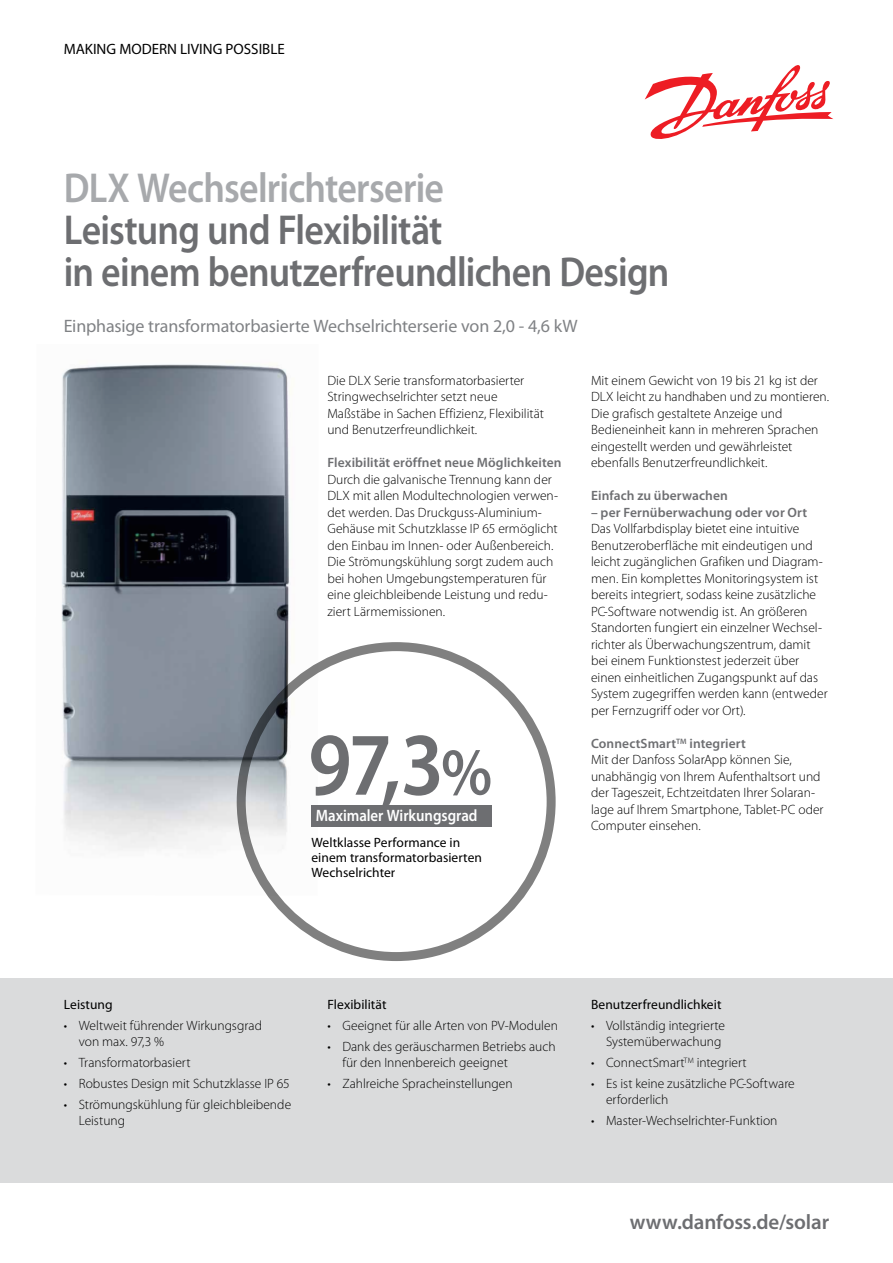
<style>
.page{position:relative;width:893px;height:1263px;background:#fff}
.page>*{position:absolute;margin:0;border:0;box-sizing:border-box;transform-origin:0 0}
.t1{font:600 90px "Myriad Pro";color:#6d6e71;scale:.9 1}
.t2{font:600 67.5px "Myriad Pro";color:#6d6e71;scale:.9 1}
.t3{font:600 42px/42px "Myriad Pro";letter-spacing:-.02em;color:#6d6e71;scale:.9 1}
.t4{font:600 42px "Myriad Pro";letter-spacing:-.02em;color:#a7a9ac;scale:.9 1}
.t5{font:600 21px "Myriad Pro";letter-spacing:-.005em;color:#6d6e71}
.t6{font:18px "Myriad Pro";letter-spacing:-.005em;color:#808285}
.t7{font:600 16.5px "Myriad Pro";color:#fff;scale:.9 1}
.t8{font:15px "Myriad Pro";color:#000}
.t9{font:300 13.5px/16.5px "Myriad Pro";color:#000}
.t10{font:13.5px/15px "Myriad Pro";letter-spacing:.005em;color:#000}
.t11{font:600 13.5px "Myriad Pro";letter-spacing:.005em;color:#6d6e71}
.s1{font-weight:600;color:#6d6e71}
</style>
<div class="page">
<img style="left:61px;top:364px;width:258px;height:532px">
<div style="left:0;top:979px;width:893px;height:204px;background:#dadbdc"></div>
<div style="left:237px;top:642px;width:319px;height:319px;border:9px solid #000;border-radius:50%"></div>
<div style="left:311px;top:805px;width:180px;height:21px;background:#6d6e71"></div>
<svg style="left:645px;top:65px;width:188px;height:74px"></svg>
<p class="t8" style="left:64px;top:39px;width:223px">MAKING MODERN LIVING POSSIBLE</p>
<h3 class="t4" style="left:64px;top:161px;width:424px">DLX Wechselrichterserie</h3>
<h3 class="t3" style="left:64px;top:207px;width:674px">Leistung und Flexibilität<br>in einem benutzerfreundlichen Design</h3>
<h3 class="t6" style="left:64px;top:315px;width:515px">Einphasige transformatorbasierte Wechselrichterserie von 2,0 - 4,6 kW</h3>
<p class="t9" style="left:327px;top:372px;width:218px">Die DLX Serie transformatorbasierter Stringwechselrichter setzt neue Maßstäbe in Sachen Effizienz, Flexibilität und Benutzerfreundlichkeit.</p>
<p class="t11" style="left:327px;top:454px;width:236px">Flexibilität eröffnet neue Möglichkeiten</p>
<p class="t9" style="left:327px;top:471px;width:232px">Durch die galvanische Trennung kann der DLX mit allen Modultechnologien verwen&shy;det werden. Das Druckguss-Aluminium-Gehäuse mit Schutzklasse IP 65 ermöglicht den Einbau im Innen- oder Außenbereich.<br>Die Strömungskühlung sorgt zudem auch bei hohen Umgebungstemperaturen für eine gleichbleibende Leistung und redu&shy;ziert Lärmemissionen.</p>
<h1 class="t1" style="left:308px;top:707px;width:152px">97,3</h1>
<p class="t7" style="left:316px;top:805px;width:181px">Maximaler Wirkungsgrad</p>
<h2 class="t2" style="left:441px;top:729px;width:58px">%</h2>
<p class="t10" style="left:311px;top:835px;width:172px">Weltklasse Performance in einem transformatorbasierten<br>Wechselrichter</p>
<p class="t9" style="left:591px;top:372px;width:240px">Mit einem Gewicht von 19 bis 21 kg ist der DLX leicht zu handhaben und zu montieren.<br>Die grafisch gestaltete Anzeige und Bedieneinheit kann in mehreren Sprachen eingestellt werden und gewährleistet ebenfalls Benutzerfreundlichkeit.</p>
<p class="t11" style="left:591px;top:487px;width:138px">Einfach zu überwachen</p>
<p class="t11" style="left:591px;top:504px;width:218px">– per Fernüberwachung oder vor Ort</p>
<p class="t9" style="left:591px;top:520px;width:238px">Das Vollfarbdisplay bietet eine intuitive Benutzeroberfläche mit eindeutigen und leicht zugänglichen Grafiken und Diagram&shy;men. Ein komplettes Monitoringsystem ist bereits integriert, sodass keine zusätzliche PC-Software notwendig ist. An größeren Standorten fungiert ein einzelner Wechsel&shy;richter als Überwachungszentrum, damit bei einem Funktionstest jederzeit über einen einheitlichen Zugangspunkt auf das System zugegriffen werden kann (entweder per Fernzugriff oder vor Ort).</p>
<p class="t9" style="left:591px;top:735px;width:234px"><span class="s1">ConnectSmart</span><sup>TM</sup> <span class="s1">integriert<br></span>Mit der Danfoss SolarApp können Sie, unabhängig von Ihrem Aufenthaltsort und der Tageszeit, Echtzeitdaten Ihrer Solaran&shy;lage auf Ihrem Smartphone, Tablet-PC oder Computer einsehen.</p>
<p class="t10" style="left:64px;top:997px;width:50px">Leistung</p>
<p class="t9" style="left:79px;top:1017px;width:185px;text-indent:-15px">• Weltweit führender Wirkungsgrad von max. 97,3 %</p>
<p class="t9" style="left:64px;top:1054px;width:128px">• Transformatorbasiert</p>
<p class="t9" style="left:64px;top:1075px;width:228px">• Robustes Design mit Schutzklasse IP 65</p>
<p class="t9" style="left:79px;top:1096px;width:214px;text-indent:-15px">• Strömungskühlung für gleichbleibende<br>Leistung</p>
<p class="t10" style="left:327px;top:997px;width:61px">Flexibilität</p>
<p class="t9" style="left:327px;top:1017px;width:232px">• Geeignet für alle Arten von PV-Modulen</p>
<p class="t9" style="left:342px;top:1038px;width:215px;text-indent:-15px">• Dank des geräuscharmen Betriebs auch für den Innenbereich geeignet</p>
<p class="t9" style="left:327px;top:1075px;width:187px">• Zahlreiche Spracheinstellungen</p>
<p class="t10" style="left:591px;top:997px;width:132px">Benutzerfreundlichkeit</p>
<p class="t9" style="left:591px;top:1017px;width:135px;text-align:right">• Vollständig integrierte<br>Systemüberwachung</p>
<p class="t9" style="left:591px;top:1054px;width:157px">• ConnectSmart<sup>TM</sup> integriert</p>
<p class="t9" style="left:606px;top:1075px;width:190px;text-indent:-15px">• Es ist keine zusätzliche PC-Software erforderlich</p>
<p class="t9" style="left:591px;top:1112px;width:188px">• Master-Wechselrichter-Funktion</p>
<h3 class="t5" style="left:630px;top:1208px;width:201px">www.danfoss.de/solar</h3>
</div>
